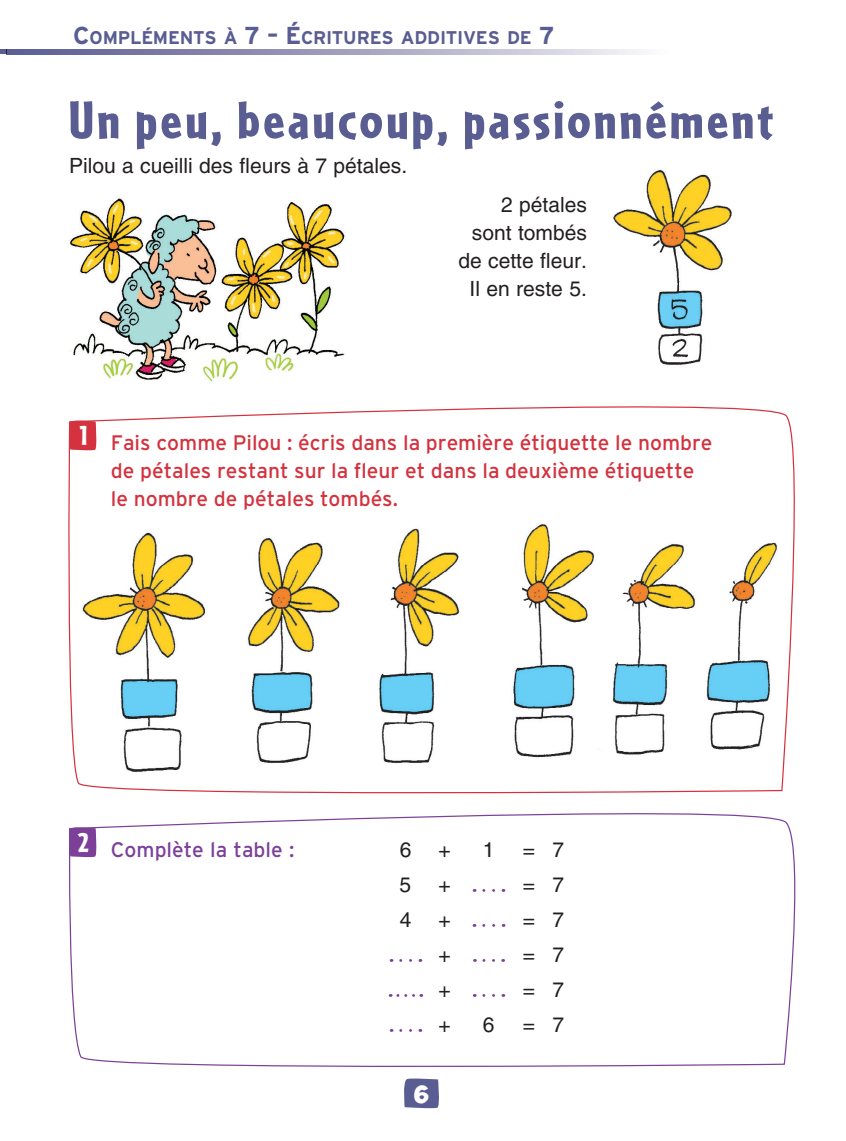
<style>
.page{position:relative;width:846px;height:1141px;background:#fff}
.page>*{position:absolute;margin:0;border:0;box-sizing:border-box;transform-origin:0 0}
.t1{font:900 56px "Cafeteria";letter-spacing:.06em;color:#595d92}
.t2{font:21px/28px "Interstate";color:#d3323e}
.t3{font:21px/28px "Helvetica LT Std";color:#231f20;text-align:right}
.t4{font:21px "Interstate";color:#7c4099}
.t5{font:700 18.38px "Interstate";letter-spacing:-.01em;color:#595d92}
.t6{font:17.5px "Obelix Pro";color:#fff;scale:1.05 1}
.s1{font-size:24.5px}
</style>
<div class="page">
<svg style="left:6px;top:49px;width:636px;height:5px;background:#a09fbe"></svg>
<svg style="left:0;top:49px;width:6px;height:5px"></svg>
<svg style="left:404px;top:1078px;width:35px;height:31px"></svg>
<svg style="left:68px;top:406px;width:727px;height:388px"></svg>
<svg style="left:68px;top:420px;width:29px;height:31px"></svg>
<svg style="left:69px;top:813px;width:727px;height:254px"></svg>
<svg style="left:69px;top:826px;width:28px;height:32px"></svg>
<svg style="left:483px;top:889px;width:21px;height:3px"></svg>
<svg style="left:483px;top:924px;width:21px;height:3px"></svg>
<svg style="left:400px;top:959px;width:21px;height:3px"></svg>
<svg style="left:484px;top:959px;width:19px;height:3px"></svg>
<svg style="left:398px;top:994px;width:24px;height:3px"></svg>
<svg style="left:483px;top:994px;width:21px;height:3px"></svg>
<svg style="left:400px;top:1029px;width:21px;height:3px"></svg>
<img style="left:69px;top:198px;width:276px;height:184px">
<img style="left:613px;top:169px;width:119px;height:196px">
<img style="left:82px;top:522px;width:698px;height:253px">
<p class="t5" style="left:73px;top:26px;width:482px"><span class="s1">C</span>OMPLÉMENTS À <span class="s1">7 – É</span>CRITURES ADDITIVES DE <span class="s1">7</span></p>
<h1 class="t1" style="left:69px;top:88px;width:706px">Un peu, beaucoup, passionnément</h1>
<p class="t3" style="left:69px;top:152px;width:339px">Pilou a cueilli des fleurs à 7 pétales.</p>
<p class="t3" style="left:458px;top:191px;width:130px">2 pétales sont tombés de cette fleur.<br>Il en reste 5.</p>
<p class="t2" style="left:111px;top:428px;width:603px;text-indent:-31px"><sup>1</sup> Fais comme Pilou : écris dans la première étiquette le nombre de pétales restant sur la fleur et dans la deuxième étiquette le nombre de pétales tombés.</p>
<p class="t4" style="left:78px;top:837px;width:218px"><sup>2</sup> Complète la table :</p>
<p class="t3" style="left:399px;top:835px;width:13px">6</p>
<p class="t3" style="left:438px;top:835px;width:14px">+</p>
<p class="t3" style="left:482px;top:835px;width:13px">1</p>
<p class="t3" style="left:522px;top:835px;width:43px">= 7</p>
<p class="t3" style="left:399px;top:870px;width:13px">5</p>
<p class="t3" style="left:438px;top:870px;width:14px">+</p>
<p class="t3" style="left:522px;top:870px;width:43px">= 7</p>
<p class="t3" style="left:399px;top:905px;width:13px">4</p>
<p class="t3" style="left:438px;top:905px;width:14px">+</p>
<p class="t3" style="left:522px;top:905px;width:43px">= 7</p>
<p class="t3" style="left:438px;top:940px;width:14px">+</p>
<p class="t3" style="left:522px;top:940px;width:43px">= 7</p>
<p class="t3" style="left:438px;top:975px;width:14px">+</p>
<p class="t3" style="left:522px;top:975px;width:43px">= 7</p>
<p class="t3" style="left:438px;top:1010px;width:14px">+</p>
<p class="t3" style="left:482px;top:1010px;width:13px">6</p>
<p class="t3" style="left:522px;top:1010px;width:43px">= 7</p>
<p class="t6" style="left:414px;top:1087px;width:15px">6</p>
</div>
